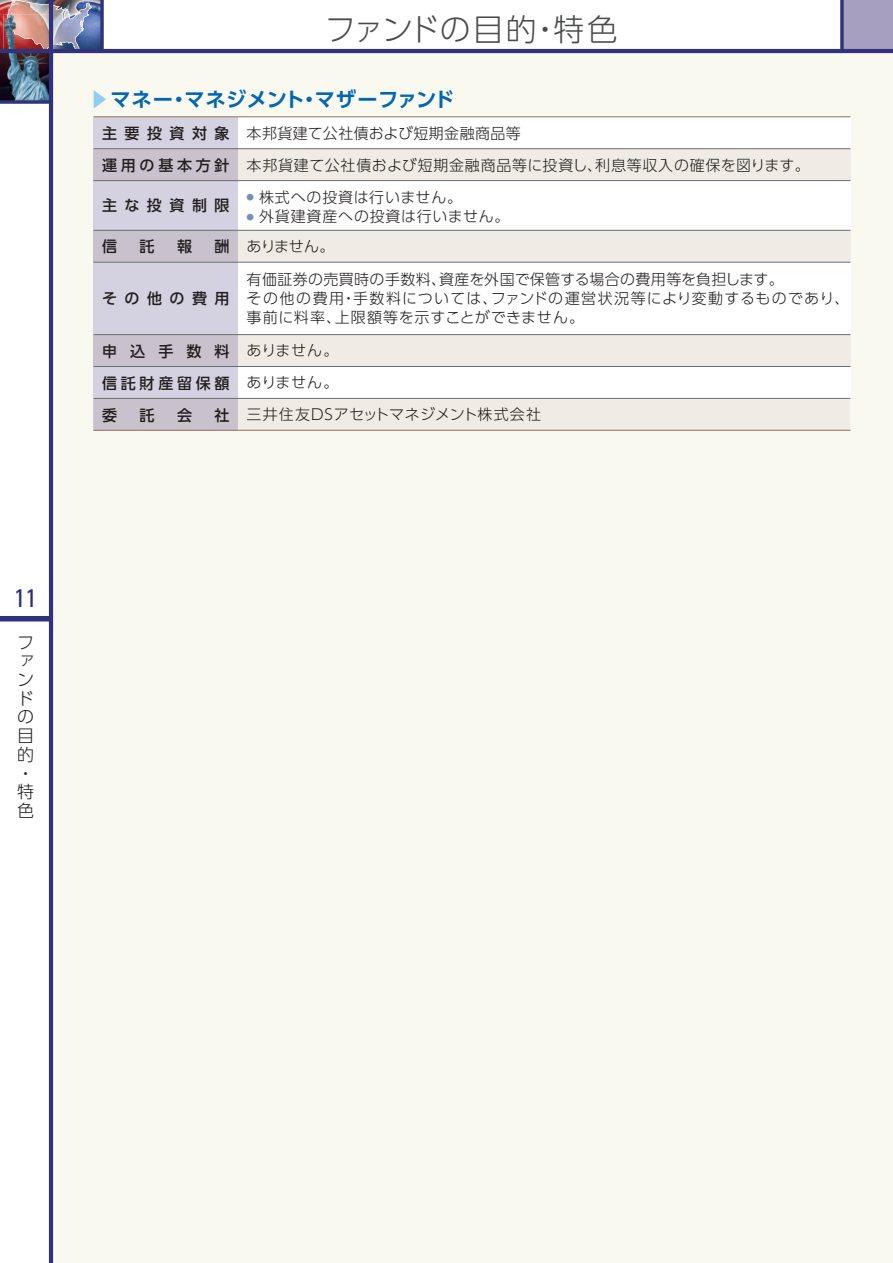
<style>
.page{position:relative;width:893px;height:1263px;background:#fff}
.page>*{position:absolute;margin:0;border:0;box-sizing:border-box;transform-origin:0 0}
.t1{font:300 30.9px "UD Shin Go Pro";letter-spacing:.005em;color:#4b4c4d}
.t2{font:condensed 25.5px "Univers";color:#30327b}
.t3{font:700 20.25px "UD Shin Go Pro De";letter-spacing:.025em;color:#0166b3}
.t4{font:300 16.95px/18.8px "UD Shin Go Pro";color:#231f20}
.t5{font:300 15px/19.2px "UD Shin Go Pro";letter-spacing:.03em;color:#231f20}
.t6{font:500 15px/32.1px "UD Shin Go Pro";letter-spacing:.495em;color:#231f20;text-align:justify}
.t7{font:300 15px "UD Shin Go Pro";letter-spacing:.055em;color:#231f20}
.s1{color:#8fcef1}
.s2{font-weight:500}
.s3{font-size:7.5px;color:#768fb6}
.s4{font-weight:300}
</style>
<div class="page">
<img style="left:0;top:53px;width:4px;height:47px">
<img style="left:4px;top:14px;width:45px;height:86px">
<img style="left:7px;top:0;width:85px;height:49px">
<img style="left:7px;top:14px;width:42px;height:35px">
<div style="left:51px;top:49px;width:842px;height:1214px;background:#faf9f0"></div>
<div style="left:842px;top:0;width:51px;height:51px;background:#a79fc0"></div>
<hr style="left:892px;top:0;width:1px;height:51px;background:#534f8b">
<svg style="left:840px;top:0;width:4px;height:49px"></svg>
<div style="left:0;top:616px;width:51px;height:5px;background:#30327b"></div>
<hr style="left:49px;top:0;width:4px;height:1263px;background:#30327b">
<hr style="left:0;top:49px;width:893px;height:4px;background:#30327b">
<svg style="left:0;top:100px;width:49px;height:4px"></svg>
<svg style="left:100px;top:0;width:4px;height:49px"></svg>
<div style="left:94px;top:117px;width:144px;height:313px;background:#d4d1e0"></div>
<div style="left:238px;top:117px;width:612px;height:313px;background:#fff"></div>
<div style="left:94px;top:149px;width:144px;height:32px;background:#c9c2cc"></div>
<div style="left:238px;top:149px;width:612px;height:32px;background:#f0ece5"></div>
<div style="left:94px;top:230px;width:144px;height:32px;background:#c9c2cc"></div>
<div style="left:238px;top:230px;width:612px;height:32px;background:#f0ece5"></div>
<div style="left:94px;top:335px;width:144px;height:31px;background:#c9c2cc"></div>
<div style="left:238px;top:335px;width:612px;height:31px;background:#f0ece5"></div>
<hr style="left:94px;top:116px;width:756px;height:1px;background:#927b68">
<svg style="left:94px;top:399px;width:756px;height:31px;background:#e9e4df"></svg>
<div style="left:102px;top:408px;width:127px;height:14px;background:#c9c2cc"></div>
<div style="left:247px;top:407px;width:293px;height:14px;background:#f0ece5"></div>
<hr style="left:94px;top:148px;width:756px;height:1px;background:#6c6d70">
<hr style="left:94px;top:180px;width:756px;height:1px;background:#6c6d70">
<hr style="left:94px;top:230px;width:756px;height:1px;background:#6c6d70">
<hr style="left:94px;top:262px;width:756px;height:1px;background:#6c6d70">
<hr style="left:94px;top:334px;width:756px;height:1px;background:#6c6d70">
<hr style="left:94px;top:366px;width:756px;height:1px;background:#6c6d70">
<hr style="left:94px;top:398px;width:756px;height:1px;background:#6c6d70">
<hr style="left:94px;top:430px;width:756px;height:1px;background:#927b68">
<h1 class="t1" style="left:325px;top:4px;width:295px">ファンドの目的・特色</h1>
<h3 class="t3" style="left:89px;top:83px;width:366px"><span class="s1">▶</span>マネー・マネジメント・マザーファンド</h3>
<p class="t5" style="left:102px;top:117px;width:709px;line-height:32px"><span class="s2">主要投資対象</span> 本邦貨建て公社債および短期金融商品等<br><span class="s2">運用の基本方針</span> 本邦貨建て公社債および短期金融商品等に投資し、利息等収入の確保を図ります。</p>
<p class="t6" style="left:102px;top:189px;width:129px">主な投資制限</p>
<p class="t7" style="left:247px;top:185px;width:217px"><span class="s3">●</span> 株式への投資は行いません。</p>
<p class="t7" style="left:247px;top:204px;width:264px"><span class="s3">●</span> 外貨建資産への投資は行いません。</p>
<p class="t6" style="left:102px;top:230px;width:16px">信</p>
<p class="t6" style="left:140px;top:230px;width:16px">託</p>
<p class="t6" style="left:177px;top:230px;width:16px">報</p>
<p class="t5" style="left:215px;top:236px;width:121px"><span class="s2">酬</span> ありません。</p>
<p class="t6" style="left:102px;top:282px;width:129px">その他の費用</p>
<p class="t5" style="left:247px;top:269px;width:604px">有価証券の売買時の手数料、資産を外国で保管する場合の費用等を負担します。<br>その他の費用・手数料については、ファンドの運営状況等により変動するものであり、事前に料率、上限額等を示すことができません。</p>
<p class="t6" style="left:102px;top:334px;width:238px">申 込 手 数 料 <span class="s4">ありません。</span>信託財産留保額 <span class="s4">ありません。</span>委</p>
<p class="t6" style="left:140px;top:398px;width:16px">託</p>
<p class="t6" style="left:177px;top:398px;width:16px">会</p>
<p class="t5" style="left:215px;top:404px;width:328px"><span class="s2">社</span> 三井住友DSアセットマネジメント株式会社</p>
<h2 class="t2" style="left:14px;top:582px;width:24px">11</h2>
<p class="t4" style="left:17px;top:632px;width:18px">ファンドの目的・特色</p>
</div>
